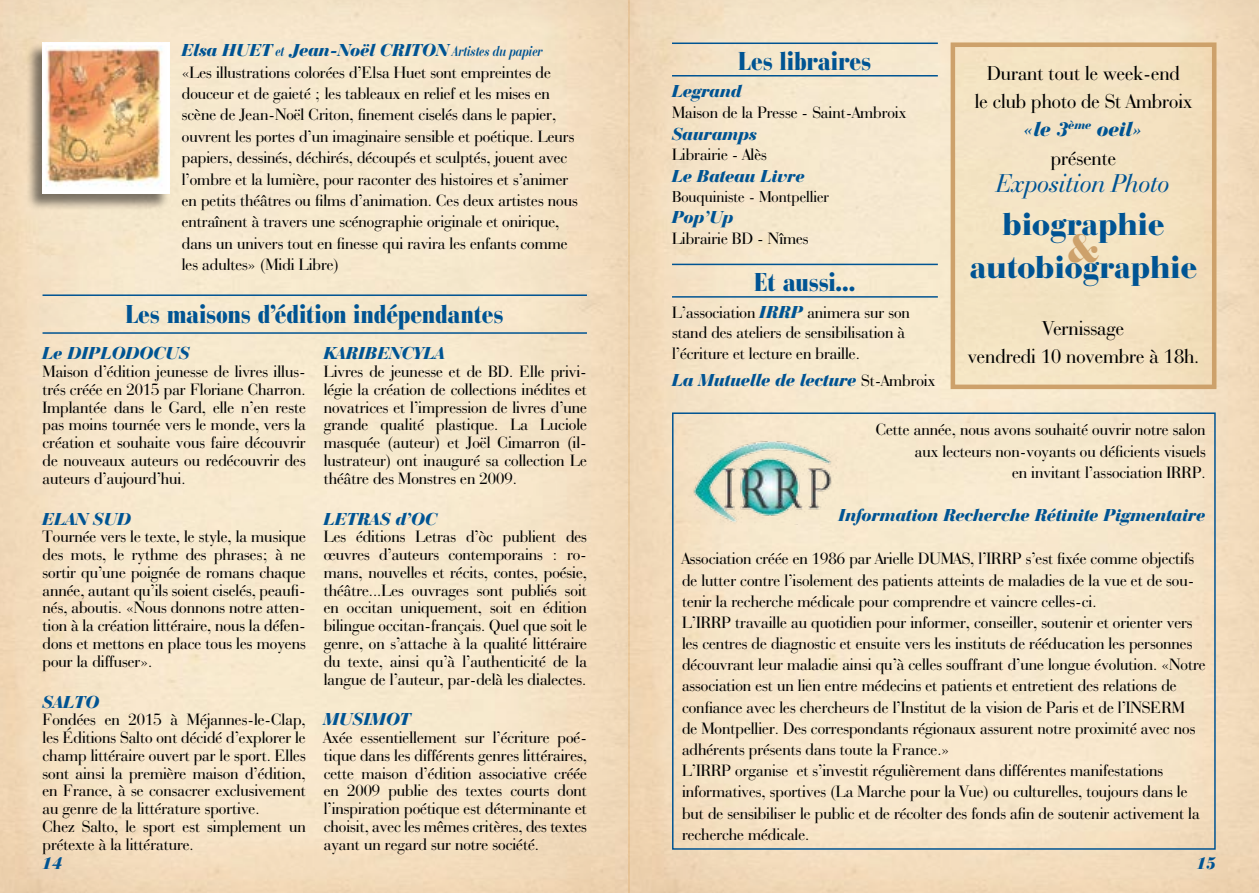
<style>
.page{position:relative;width:1259px;height:893px;background:#fff}
.page>*{position:absolute;margin:0;border:0;box-sizing:border-box;transform-origin:0 0}
.t1{font:900 43.5px "Bauer Bodoni BT";color:#cda16b}
.t2{font:900 33px/43.8px "Bauer Bodoni BT";color:#005493;text-align:center}
.t3{font:900 condensed 27px "Bauer Bodoni BT";letter-spacing:-.01em;color:#005493}
.t4{font:italic 27px "Bauer Bodoni BT";letter-spacing:-.005em;color:#005493}
.t5{font:21px/28.3px "Bauer Bodoni BT";color:#000;text-align:center}
.t6{font:italic 900 18px "Bauer Bodoni BT";color:#005493}
.t7{font:17.25px/17.9px "Bauer Bodoni BT";color:#000;text-align:justify}
.t8{font:16.5px "Bauer Bodoni BT";color:#000}
.s1{font-weight:700;font-size:15px}
.s2{font-weight:900;font-style:italic;font-size:18px;color:#005493}
.s3{font-weight:400;font-style:normal;font-size:17.25px;color:#000}
.s4{font-weight:900;font-style:italic;color:#005493}
</style>
<div class="page">
<img style="left:0;top:0;width:1258px;height:893px">
<div style="left:26px;top:43px;width:143px;height:168px;background:#000;opacity:.5"></div>
<img style="left:47px;top:47px;width:118px;height:143px">
<img style="left:675px;top:440px;width:192px;height:84px">
<div style="left:950px;top:43px;width:266px;height:345px;background:#f4e2c2"></div>
<div style="left:950px;top:43px;width:266px;height:346px;border:4px solid #cda16b"></div>
<div style="left:672px;top:412px;width:543px;height:438px;border:2px solid #005493"></div>
<hr style="left:672px;top:264px;width:266px;height:1px;background:#005493">
<hr style="left:672px;top:43px;width:266px;height:1px;background:#005493">
<hr style="left:43px;top:294px;width:544px;height:2px;background:#005493">
<hr style="left:672px;top:296px;width:266px;height:2px;background:#005493">
<hr style="left:672px;top:75px;width:266px;height:2px;background:#005493">
<hr style="left:43px;top:332px;width:544px;height:2px;background:#005493">
<p class="t6" style="left:182px;top:39px;width:363px">Elsa HUET <span class="s1">et</span> Jean-Noël CRITON <span class="s1">Artistes du papier</span></p>
<p class="t7" style="left:182px;top:61px;width:397px;line-height:21.3px;text-align:left">«Les illustrations colorées d’Elsa Huet sont empreintes de douceur et de gaieté ; les tableaux en relief et les mises en scène de Jean-Noël Criton, finement ciselés dans le papier, ouvrent les portes d’un imaginaire sensible et poétique. Leurs papiers, dessinés, déchirés, découpés et sculptés, jouent avec l’ombre et la lumière, pour raconter des histoires et s’animer en petits théâtres ou films d’animation. Ces deux artistes nous entraînent à travers une scénographie originale et onirique, dans un univers tout en finesse qui ravira les enfants comme les adultes» (Midi Libre)</p>
<h3 class="t3" style="left:126px;top:297px;width:379px">Les maisons d’édition indépendantes</h3>
<p class="t6" style="left:43px;top:342px;width:149px">Le DIPLODOCUS</p>
<p class="t7" style="left:43px;top:362px;width:265px">Maison d’édition jeunesse de livres illus&shy;trés créée en 2015 par Floriane Charron.<br>Implantée dans le Gard, elle n’en reste pas moins tournée vers le monde, vers la création et souhaite vous faire découvrir de nouveaux auteurs ou redécouvrir des auteurs d’aujourd’hui.</p>
<p class="t6" style="left:43px;top:507px;width:90px">ELAN SUD</p>
<p class="t7" style="left:43px;top:527px;width:265px">Tournée vers le texte, le style, la musique des mots, le rythme des phrases; à ne sortir qu’une poignée de romans chaque année, autant qu’ils soient ciselés, peaufi&shy;nés, aboutis. «Nous donnons notre atten&shy;tion à la création littéraire, nous la défen&shy;dons et mettons en place tous les moyens pour la diffuser».</p>
<p class="t6" style="left:43px;top:690px;width:59px">SALTO</p>
<p class="t7" style="left:43px;top:710px;width:265px;text-align:left">Fondées en 2015 à Méjannes-le-Clap, les Éditions Salto ont décidé d’explorer le champ littéraire ouvert par le sport. Elles sont ainsi la première maison d’édition, en France, à se consacrer exclusivement au genre de la littérature sportive.<br>Chez Salto, le sport est simplement un prétexte à la littérature.</p>
<p class="t6" style="left:324px;top:342px;width:123px">KARIBENCYLA</p>
<p class="t7" style="left:324px;top:362px;width:265px">Livres de jeunesse et de BD. Elle privi&shy;légie la création de collections inédites et novatrices et l’impression de livres d’une grande qualité plastique. La Luciole masquée (auteur) et Joël Cimarron (il&shy;lustrateur) ont inauguré sa collection Le théâtre des Monstres en 2009.</p>
<p class="t6" style="left:324px;top:507px;width:115px">LETRAS d’OC</p>
<p class="t7" style="left:324px;top:527px;width:265px">Les éditions Letras d’òc publient des œuvres d’auteurs contemporains : ro&shy;mans, nouvelles et récits, contes, poésie, théâtre...Les ouvrages sont publiés soit en occitan uniquement, soit en édition bilingue occitan-français. Quel que soit le genre, on s’attache à la qualité littéraire du texte, ainsi qu’à l’authenticité de la langue de l’auteur, par-delà les dialectes.</p>
<p class="t6" style="left:324px;top:708px;width:89px">MUSIMOT</p>
<p class="t7" style="left:324px;top:728px;width:265px">Axée essentiellement sur l’écriture poé&shy;tique dans les différents genres littéraires, cette maison d’édition associative créée en 2009 publie des textes courts dont l’inspiration poétique est déterminante et choisit, avec les mêmes critères, des textes ayant un regard sur notre société.</p>
<h3 class="t3" style="left:738px;top:44px;width:134px">Les libraires</h3>
<p class="t6" style="left:672px;top:80px;width:71px">Legrand</p>
<p class="t7" style="left:672px;top:103px;width:236px">Maison de la Presse - Saint-Ambroix</p>
<p class="t6" style="left:672px;top:122px;width:87px">Sauramps</p>
<p class="t7" style="left:672px;top:145px;width:96px">Librairie - Alès</p>
<p class="t6" style="left:672px;top:165px;width:135px">Le Bateau Livre</p>
<p class="t8" style="left:672px;top:186px;width:159px">Bouquiniste - Montpellier</p>
<p class="t6" style="left:672px;top:206px;width:63px">Pop’Up</p>
<p class="t7" style="left:672px;top:229px;width:138px">Librairie BD - Nîmes</p>
<h3 class="t3" style="left:754px;top:265px;width:102px">Et aussi...</h3>
<p class="t7" style="left:672px;top:301px;width:239px;line-height:20.7px;text-align:left">L’association <span class="s2">IRRP</span> animera sur son stand des ateliers de sensibilisation à l’écriture et lecture en braille.</p>
<p class="t6" style="left:672px;top:369px;width:265px">La Mutuelle de lecture <span class="s3">St-Ambroix</span></p>
<p class="t5" style="left:975px;top:58px;width:219px">Durant tout le week-end<br>le club photo de St Ambroix <span class="s4">«le 3</span><sup>ème</sup> <span class="s4">oeil»<br></span>présente</p>
<h3 class="t4" style="left:996px;top:166px;width:175px">Exposition Photo</h3>
<h2 class="t2" style="left:970px;top:201px;width:229px">biographie autobiographie</h2>
<h1 class="t1" style="left:1066px;top:220px;width:36px">&amp;</h1>
<p class="t5" style="left:967px;top:314px;width:233px">Vernissage<br>vendredi 10 novembre à 18h.</p>
<p class="t7" style="left:875px;top:419px;width:331px;line-height:21.1px;text-align:right">Cette année, nous avons souhaité ouvrir notre salon aux lecteurs non-voyants ou déficients visuels<br>en invitant l’association IRRP.</p>
<p class="t6" style="left:839px;top:504px;width:368px">Information Recherche Rétinite Pigmentaire</p>
<p class="t7" style="left:682px;top:548px;width:525px;line-height:21.1px;text-align:left">Association créée en 1986 par Arielle DUMAS, l’IRRP s’est fixée comme objectifs de lutter contre l’isolement des patients atteints de maladies de la vue et de sou&shy;tenir la recherche médicale pour comprendre et vaincre celles-ci.<br>L’IRRP travaille au quotidien pour informer, conseiller, soutenir et orienter vers les centres de diagnostic et ensuite vers les instituts de rééducation les personnes découvrant leur maladie ainsi qu’à celles souffrant d’une longue évolution. «Notre association est un lien entre médecins et patients et entretient des relations de confiance avec les chercheurs de l’Institut de la vision de Paris et de l’INSERM<br>de Montpellier. Des correspondants régionaux assurent notre proximité avec nos adhérents présents dans toute la France.»<br>L’IRRP organise et s’investit régulièrement dans différentes manifestations informatives, sportives (La Marche pour la Vue) ou culturelles, toujours dans le but de sensibiliser le public et de récolter des fonds afin de soutenir activement la recherche médicale.</p>
<p class="t6" style="left:43px;top:851px;width:21px">14</p>
<p class="t6" style="left:1196px;top:851px;width:21px">15</p>
</div>
